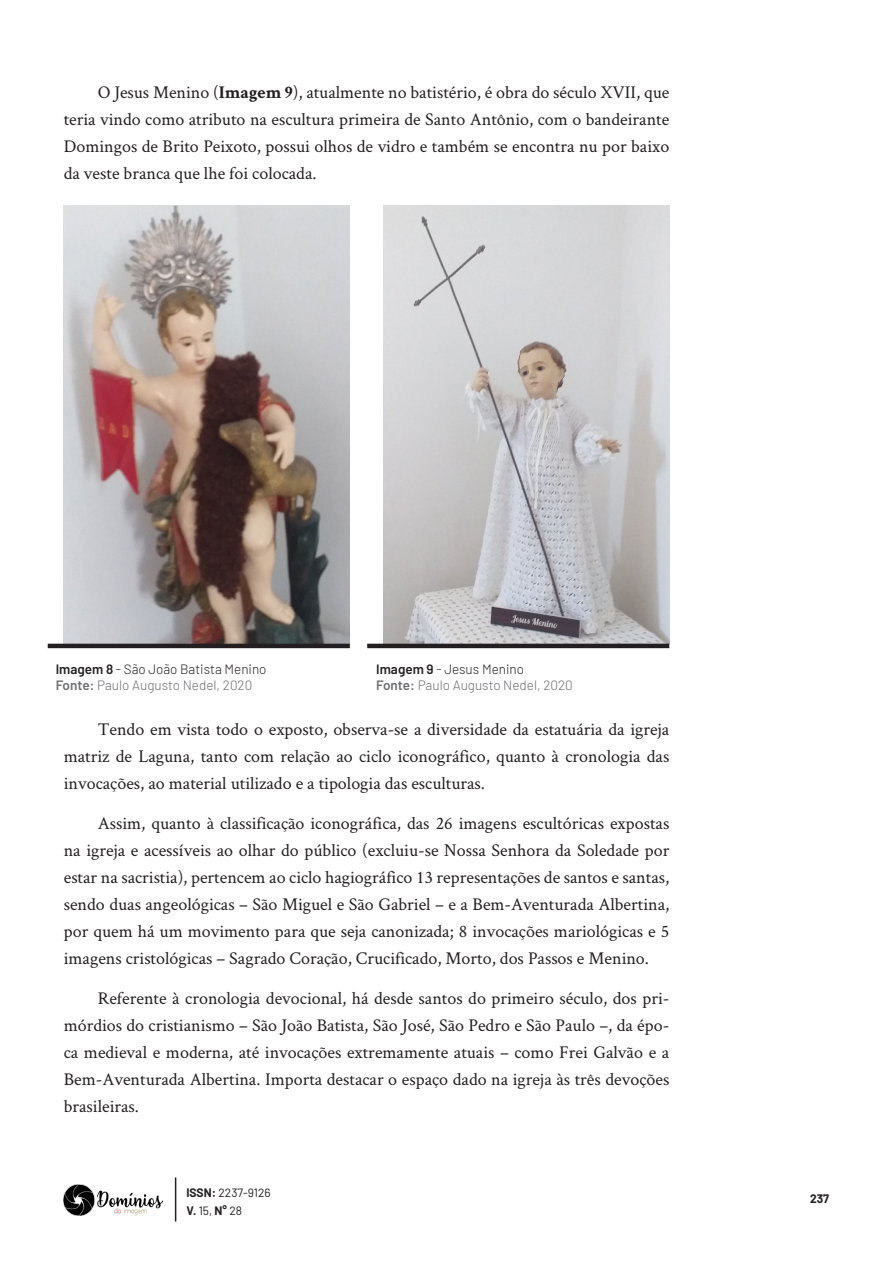
<style>
.page{position:relative;width:893px;height:1263px;background:#fff}
.page>*{position:absolute;margin:0;border:0;box-sizing:border-box;transform-origin:0 0}
.texto_corrido{font:18px/27px "Crimson Text";color:#231f20;text-align:justify}
.Legenda{font:300 13.5px "Barlow";color:#6c6d70}
.Legenda-2{font:300 13.5px "Barlow";color:#231f20}
.t1{font:12px "Barlow";color:#231f20}
.t2{font:700 12px "Barlow";color:#231f20}
.s1{font-weight:700}
.s2{font-weight:600}
</style>
<div class="page">
<img style="left:64px;top:1184px;width:98px;height:31px">
<hr style="left:175px;top:1177px;width:1px;height:44px;background:#231f20">
<img style="left:64px;top:205px;width:286px;height:438px">
<hr style="left:48px;top:644px;width:302px;height:4px;background:#231f20">
<img style="left:384px;top:205px;width:285px;height:438px">
<hr style="left:367px;top:644px;width:302px;height:4px;background:#231f20">
<p class="texto_corrido" style="left:64px;top:78px;width:607px;text-indent:34px">O Jesus Menino (<span class="s1">Imagem 9</span>), atualmente no batistério, é obra do século XVII, que teria vindo como atributo na escultura primeira de Santo Antônio, com o bandeirante Domingos de Brito Peixoto, possui olhos de vidro e também se encontra nu por baixo da veste branca que lhe foi colocada.</p>
<p class="Legenda-2" style="left:56px;top:659px;width:212px"><span class="s2">Imagem 8</span> - São João Batista Menino</p>
<p class="Legenda" style="left:56px;top:675px;width:198px"><span class="s2">Fonte:</span> Paulo Augusto Nedel, 2020</p>
<p class="Legenda-2" style="left:376px;top:659px;width:149px"><span class="s2">Imagem 9</span> - Jesus Menino</p>
<p class="Legenda" style="left:376px;top:675px;width:198px"><span class="s2">Fonte:</span> Paulo Augusto Nedel, 2020</p>
<p class="texto_corrido" style="left:64px;top:715px;width:607px;text-indent:34px">Tendo em vista todo o exposto, observa-se a diversidade da estatuária da igreja matriz de Laguna, tanto com relação ao ciclo iconográfico, quanto à cronologia das invocações, ao material utilizado e a tipologia das esculturas.</p>
<p class="texto_corrido" style="left:64px;top:809px;width:607px;text-indent:34px">Assim, quanto à classificação iconográfica, das 26 imagens escultóricas expostas na igreja e acessíveis ao olhar do público (excluiu-se Nossa Senhora da Soledade por estar na sacristia), pertencem ao ciclo hagiográfico 13 representações de santos e santas, sendo duas angeológicas – São Miguel e São Gabriel – e a Bem-Aventurada Albertina, por quem há um movimento para que seja canonizada; 8 invocações mariológicas e 5 imagens cristológicas – Sagrado Coração, Crucificado, Morto, dos Passos e Menino.</p>
<p class="texto_corrido" style="left:64px;top:984px;width:607px;text-indent:34px">Referente à cronologia devocional, há desde santos do primeiro século, dos pri&shy;mórdios do cristianismo – São João Batista, São José, São Pedro e São Paulo –, da épo&shy;ca medieval e moderna, até invocações extremamente atuais – como Frei Galvão e a Bem-Aventurada Albertina. Importa destacar o espaço dado na igreja às três devoções brasileiras.</p>
<p class="t1" style="left:186px;top:1184px;width:86px"><span class="s1">ISSN:</span> 2237-9126</p>
<p class="t1" style="left:186px;top:1202px;width:57px"><span class="s1">V.</span> 15, <span class="s1">N°</span> 28</p>
<p class="t2" style="left:810px;top:1189px;width:20px">237</p>
</div>
